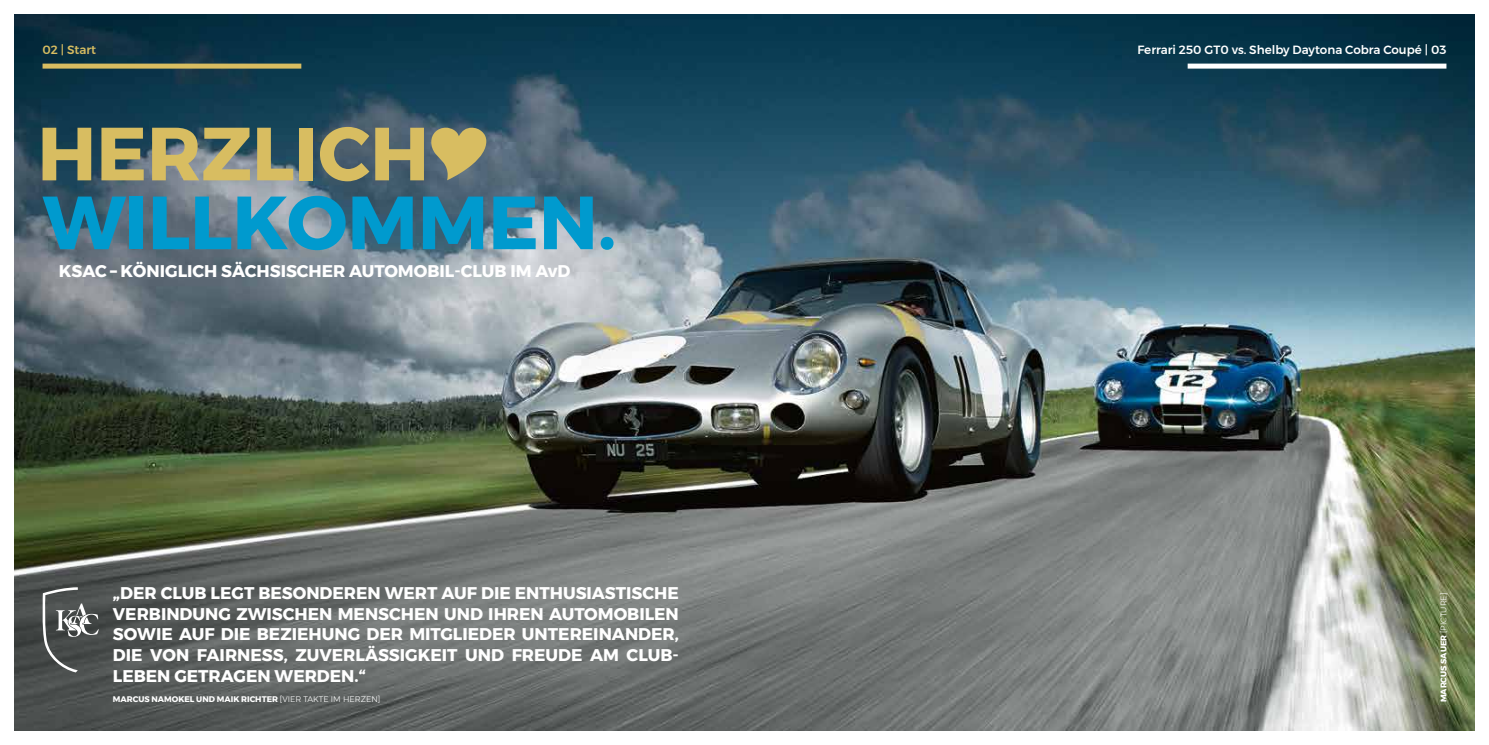
<style>
.page{position:relative;width:1489px;height:745px;background:#fff}
.page>*{position:absolute;margin:0;border:0;box-sizing:border-box;transform-origin:0 0}
.t1{font:700 75px "Montserrat";color:#009ace}
.t2{font:700 75px "Montserrat";color:#d8bd61}
.t3{font:700 16.88px/20.6px "Montserrat";color:#fff;text-align:justify}
.t4{font:500 11.88px "Montserrat";color:#fff}
.t5{font:500 11.88px "Montserrat";color:#d8bd61}
.t6{font:700 8.12px "Montserrat";color:#fff}
.s1{font-weight:900}
.s2{font-weight:300}
</style>
<div class="page">
<img style="left:14px;top:14px;width:1460px;height:716px">
<div style="left:43px;top:64px;width:258px;height:5px;background:#d8bd61"></div>
<div style="left:1187px;top:64px;width:259px;height:5px;background:#fff"></div>
<svg style="left:43px;top:587px;width:56px;height:85px;background:#636665"></svg>
<svg style="left:431px;top:128px;width:55px;height:52px;background:#a99f69"></svg>
<p class="t5" style="left:43px;top:41px;width:55px">02 | Start</p>
<p class="t4" style="left:1137px;top:41px;width:310px">Ferrari 250 GT0 vs. Shelby Daytona Cobra Coupé | 03</p>
<h1 class="t2" style="left:37px;top:93px;width:393px">HERZLICH</h1>
<h1 class="t1" style="left:43px;top:162px;width:575px">WILLKOMMEN.</h1>
<p class="t3" style="left:59px;top:261px;width:513px">KSAC <span class="s1">–</span> KÖNIGLICH SÄCHSISCHER AUTOMOBIL-CLUB IM AvD</p>
<p class="t3" style="left:113px;top:582px;width:567px">„DER CLUB LEGT BESONDEREN WERT AUF DIE ENTHUSIASTISCHE VERBINDUNG ZWISCHEN MENSCHEN UND IHREN AUTOMOBILEN SOWIE AUF DIE BEZIEHUNG DER MITGLIEDER UNTEREINANDER, DIE VON FAIRNESS, ZUVERLÄSSIGKEIT UND FREUDE AM CLUB-LEBEN GETRAGEN WERDEN.“</p>
<p class="t6" style="left:113px;top:692px;width:269px">MARCUS NAMOKEL UND MAIK RICHTER <span class="s2">[VIER TAKTE IM HERZEN]</span></p>
<p class="t6" style="left:1436px;top:702px;width:111px;rotate:-90deg">MARCUS SAUER <span class="s2">[PICTURE]</span></p>
</div>
